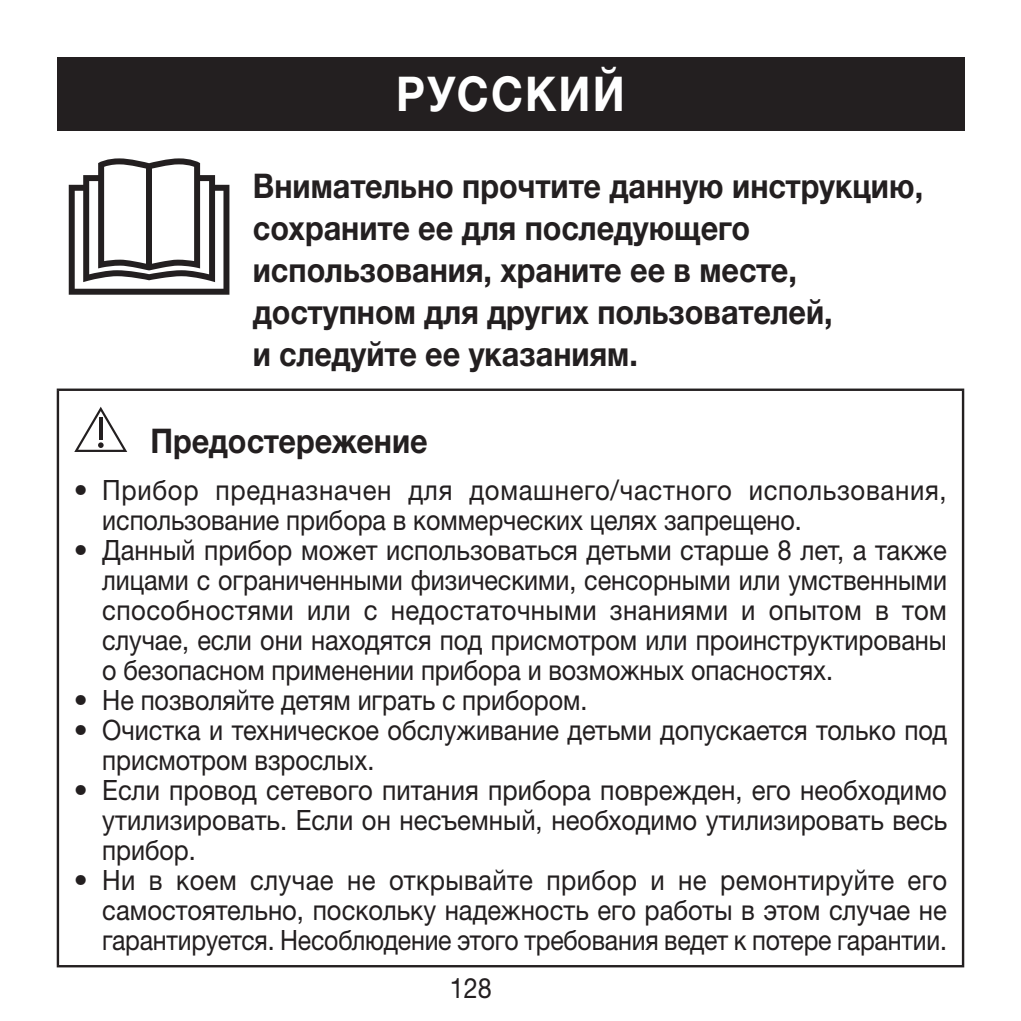
<style>
.page{position:relative;width:1021px;height:1021px;background:#fff}
.page>*{position:absolute;margin:0;border:0;box-sizing:border-box;transform-origin:0 0}
.t1{font:700 48px "Helvetica Neue LTW1 G";letter-spacing:.05em;color:#fff;scale:.9 1}
.t2{font:700 34px/42px "Helvetica Neue LTW1 G";color:#231f20;scale:.9 1}
.t3{font:28px/30px "Helvetica Neue LTW1 G";letter-spacing:-.005em;color:#231f20;text-align:justify}
.t4{font:28px "Helvetica Neue LTW1 G";letter-spacing:-.005em;color:#231f20;scale:.9 1}
</style>
<div class="page">
<div style="left:57px;top:57px;width:907px;height:73px;background:#231f20"></div>
<svg style="left:69px;top:158px;width:160px;height:137px"></svg>
<div style="left:146px;top:166px;width:6px;height:101px;background:#231f20"></div>
<hr style="left:57px;top:388px;width:907px;height:3px;background:#231f20">
<hr style="left:57px;top:391px;width:2px;height:574px;background:#231f20">
<hr style="left:961px;top:391px;width:3px;height:574px;background:#231f20">
<hr style="left:57px;top:965px;width:907px;height:2px;background:#231f20">
<svg style="left:74px;top:406px;width:53px;height:46px"></svg>
<h1 class="t1" style="left:396px;top:64px;width:255px">РУССКИЙ</h1>
<p class="t2" style="left:253px;top:165px;width:746px">Внимательно прочтите данную инструкцию, сохраните ее для последующего использования, храните ее в месте, доступном для других пользователей,<br>и следуйте ее указаниям.</p>
<p class="t2" style="left:150px;top:419px;width:309px">Предостережение</p>
<p class="t3" style="left:102px;top:475px;width:845px;text-indent:-28px">• Прибор предназначен для домашнего/частного использования, использование прибора в коммерческих целях запрещено.</p>
<p class="t3" style="left:102px;top:535px;width:846px;text-indent:-28px">• Данный прибор может использоваться детьми старше 8 лет, а также лицами с ограниченными физическими, сенсорными или умственными способностями или с недостаточными знаниями и опытом в том случае, если они находятся под присмотром или проинструктированы о безопасном применении прибора и возможных опасностях.</p>
<p class="t3" style="left:74px;top:685px;width:515px">• Не позволяйте детям играть с прибором.</p>
<p class="t3" style="left:102px;top:715px;width:846px;text-indent:-28px">• Очистка и техническое обслуживание детьми допускается только под присмотром взрослых.</p>
<p class="t3" style="left:102px;top:775px;width:846px;text-indent:-28px">• Если провод сетевого питания прибора поврежден, его необходимо утилизировать. Если он несъемный, необходимо утилизировать весь прибор.</p>
<p class="t3" style="left:102px;top:865px;width:846px;text-indent:-28px">• Ни в коем случае не открывайте прибор и не ремонтируйте его самостоятельно, поскольку надежность его работы в этом случае не гарантируется. Несоблюдение этого требования ведет к потере гарантии.</p>
<p class="t4" style="left:450px;top:971px;width:48px">128</p>
</div>
